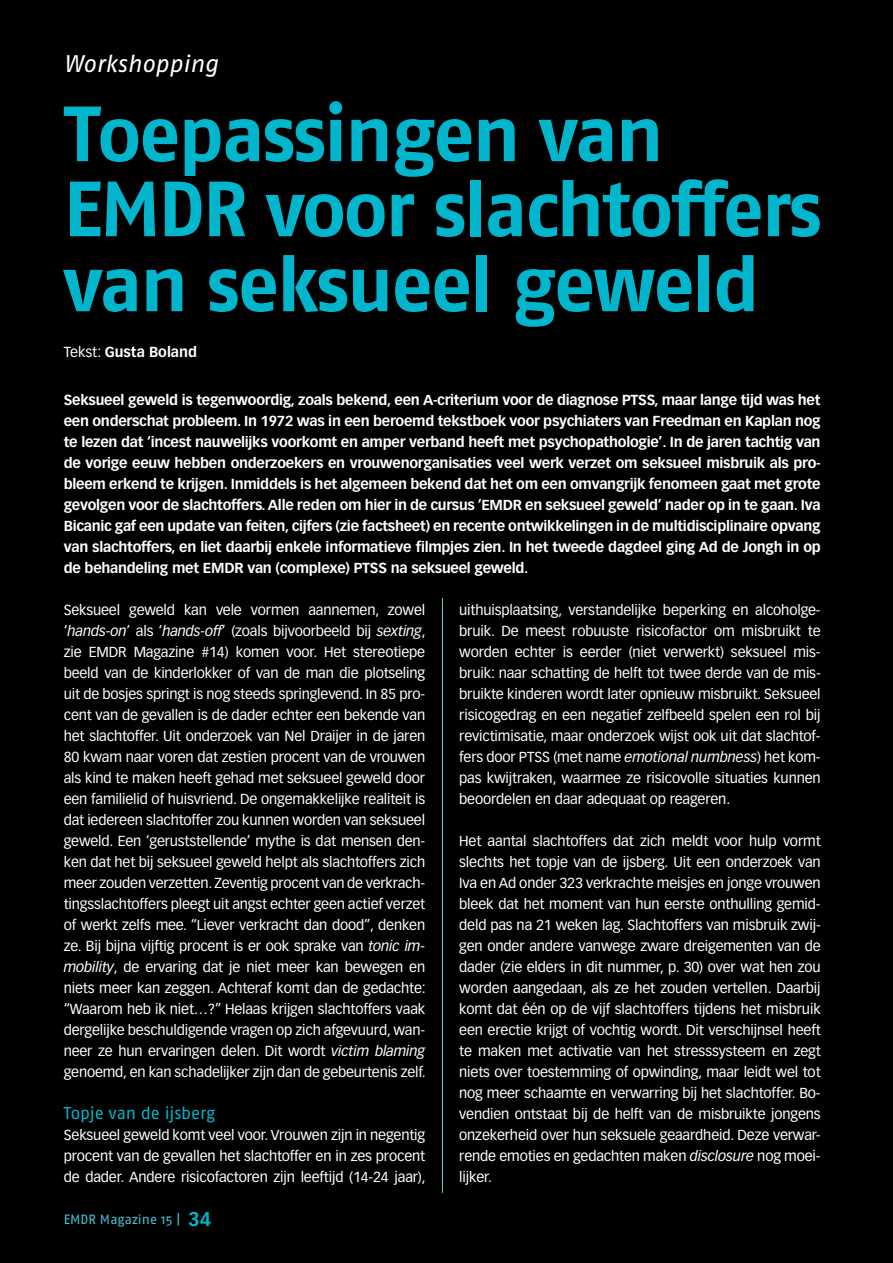
<style>
.page{position:relative;width:893px;height:1263px;background:#000}
.page>*{position:absolute;margin:0;border:0;box-sizing:border-box;transform-origin:0 0}
.t1{font:700 78px/75px "Fago No";letter-spacing:-.03em;color:#00b5cc}
.t2{font:italic 24px "Fago No";color:#fff}
.t3{font:17.25px "Fago No";letter-spacing:-.01em;color:#00b5cc}
.t4{font:14.25px/21px "Vectora LH";letter-spacing:-.01em;color:#fff;text-align:justify}
.t5{font:700 14.25px/21px "Vectora LH";letter-spacing:-.02em;color:#fff;text-align:justify}
.t6{font:700 14.25px "Vectora LH";color:#fff}
.t7{font:13.5px "Fago No";color:#46c3d3}
.s1{font-weight:400}
.s2{font-style:italic}
.s3{font-family:"Vectora LH";font-weight:700;font-size:19.5px;color:#00b5cc}
</style>
<div class="page">
<hr style="left:442px;top:598px;width:1px;height:595px;background:#76cedd">
<h2 class="t2" style="left:64px;top:53px;width:156px">Workshopping</h2>
<h1 class="t1" style="left:64px;top:103px;width:760px">Toepassingen van<br>EMDR voor slachtoffers van seksueel geweld</h1>
<p class="t6" style="left:64px;top:345px;width:135px"><span class="s1">Tekst:</span> Gusta Boland</p>
<p class="t5" style="left:64px;top:390px;width:758px">Seksueel geweld is tegenwoordig, zoals bekend, een A-criterium voor de diagnose PTSS, maar lange tijd was het een onderschat probleem. In 1972 was in een beroemd tekstboek voor psychiaters van Freedman en Kaplan nog te lezen dat ‘incest nauwelijks voorkomt en amper verband heeft met psychopathologie’. In de jaren tachtig van de vorige eeuw hebben onderzoekers en vrouwenorganisaties veel werk verzet om seksueel misbruik als pro&shy;bleem erkend te krijgen. Inmiddels is het algemeen bekend dat het om een omvangrijk fenomeen gaat met grote gevolgen voor de slachtoffers. Alle reden om hier in de cursus ‘EMDR en seksueel geweld’ nader op in te gaan. Iva Bicanic gaf een update van feiten, cijfers (zie factsheet) en recente ontwikkelingen in de multidisciplinaire opvang van slachtoffers, en liet daarbij enkele informatieve filmpjes zien. In het tweede dagdeel ging Ad de Jongh in op de behandeling met EMDR van (complexe) PTSS na seksueel geweld.</p>
<p class="t4" style="left:64px;top:600px;width:363px">Seksueel geweld kan vele vormen aannemen, zowel ‘<span class="s2">hands-on</span>’ als ‘<span class="s2">hands-off</span>’ (zoals bijvoorbeeld bij <span class="s2">sexting</span>, zie EMDR Magazine #14) komen voor. Het stereotiepe beeld van de kinderlokker of van de man die plotseling uit de bosjes springt is nog steeds springlevend. In 85 pro&shy;cent van de gevallen is de dader echter een bekende van het slachtoffer. Uit onderzoek van Nel Draijer in de jaren 80 kwam naar voren dat zestien procent van de vrouwen als kind te maken heeft gehad met seksueel geweld door een familielid of huisvriend. De ongemakkelijke realiteit is dat iedereen slachtoffer zou kunnen worden van seksueel geweld. Een ‘geruststellende’ mythe is dat mensen den&shy;ken dat het bij seksueel geweld helpt als slachtoffers zich meer zouden verzetten. Zeventig procent van de verkrach&shy;tingsslachtoffers pleegt uit angst echter geen actief verzet of werkt zelfs mee. “Liever verkracht dan dood”, denken ze. Bij bijna vijftig procent is er ook sprake van <span class="s2">tonic im&shy;mobility</span>, de ervaring dat je niet meer kan bewegen en niets meer kan zeggen. Achteraf komt dan de gedachte: “Waarom heb ik niet…?” Helaas krijgen slachtoffers vaak dergelijke beschuldigende vragen op zich afgevuurd, wan&shy;neer ze hun ervaringen delen. Dit wordt <span class="s2">victim blaming </span>genoemd, en kan schadelijker zijn dan de gebeurtenis zelf.</p>
<p class="t3" style="left:64px;top:1105px;width:153px">Topje van de ijsberg</p>
<p class="t4" style="left:64px;top:1125px;width:363px">Seksueel geweld komt veel voor. Vrouwen zijn in negentig procent van de gevallen het slachtoffer en in zes procent de dader. Andere risicofactoren zijn leeftijd (14-24 jaar),</p>
<p class="t7" style="left:64px;top:1213px;width:149px">EMDR Magazine 15 | <span class="s3">34</span></p>
<p class="t4" style="left:459px;top:600px;width:363px">uithuisplaatsing, verstandelijke beperking en alcoholge&shy;bruik. De meest robuuste risicofactor om misbruikt te worden echter is eerder (niet verwerkt) seksueel mis&shy;bruik: naar schatting de helft tot twee derde van de mis&shy;bruikte kinderen wordt later opnieuw misbruikt. Seksueel risicogedrag en een negatief zelfbeeld spelen een rol bij revictimisatie, maar onderzoek wijst ook uit dat slachtof&shy;fers door PTSS (met name <span class="s2">emotional numbness</span>) het kom&shy;pas kwijtraken, waarmee ze risicovolle situaties kunnen beoordelen en daar adequaat op reageren.</p>
<p class="t4" style="left:459px;top:831px;width:363px">Het aantal slachtoffers dat zich meldt voor hulp vormt slechts het topje van de ijsberg. Uit een onderzoek van Iva en Ad onder 323 verkrachte meisjes en jonge vrouwen bleek dat het moment van hun eerste onthulling gemid&shy;deld pas na 21 weken lag. Slachtoffers van misbruik zwij&shy;gen onder andere vanwege zware dreigementen van de dader (zie elders in dit nummer, p. 30) over wat hen zou worden aangedaan, als ze het zouden vertellen. Daarbij komt dat één op de vijf slachtoffers tijdens het misbruik een erectie krijgt of vochtig wordt. Dit verschijnsel heeft te maken met activatie van het stresssysteem en zegt niets over toestemming of opwinding, maar leidt wel tot nog meer schaamte en verwarring bij het slachtoffer. Bo&shy;vendien ontstaat bij de helft van de misbruikte jongens onzekerheid over hun seksuele geaardheid. Deze verwar&shy;rende emoties en gedachten maken <span class="s2">disclosure</span> nog moei&shy;lijker.</p>
</div>
